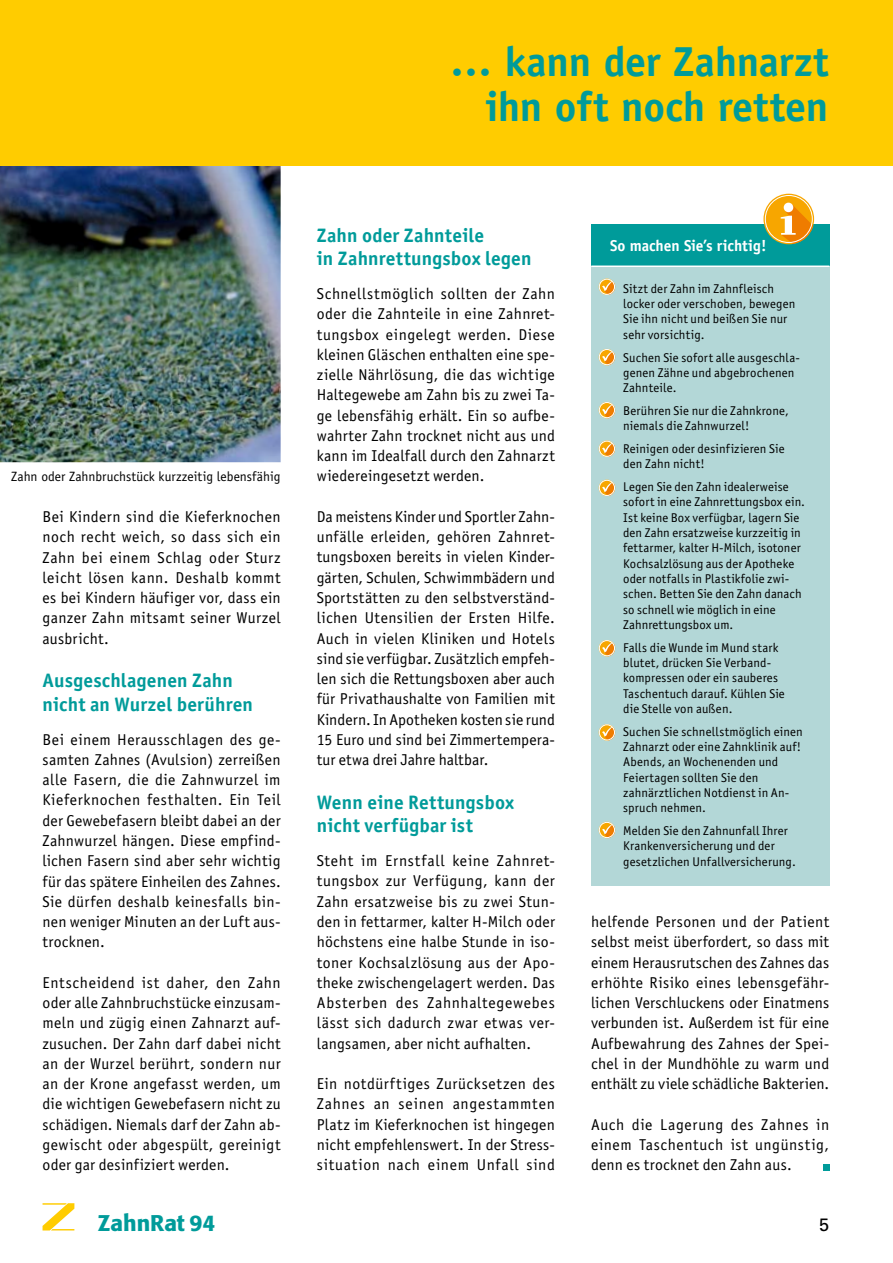
<style>
.page{position:relative;width:893px;height:1263px;background:#fff}
.page>*{position:absolute;margin:0;border:0;box-sizing:border-box;transform-origin:0 0}
.t1{font:700 42px/45px "Officina Sans";letter-spacing:-.005em;color:#009b9a;text-align:right}
.t2{font:500 22.5px "Formata";color:#009b9a}
.t3{font:700 19.5px/23.4px "Officina Sans";letter-spacing:.01em;color:#009b9a}
.t4{font:18px "Univers";color:#000}
.t5{font:15.75px/20.2px "Officina Sans";letter-spacing:.015em;color:#000;text-align:justify}
.t6{font:700 15.75px "Officina Sans";letter-spacing:-.005em;color:#fff}
.t7{font:13.5px "Officina Sans";color:#000}
.t8{font:12.75px/15.3px "Officina Sans";letter-spacing:.01em;color:#000}
</style>
<div class="page">
<img style="left:0;top:166px;width:281px;height:296px">
<div style="left:0;top:0;width:893px;height:166px;background:#fc0"></div>
<svg style="left:43px;top:1203px;width:31px;height:27px"></svg>
<svg style="left:823px;top:1164px;width:6px;height:6px"></svg>
<div style="left:591px;top:224px;width:238px;height:42px;background:#009b9a"></div>
<div style="left:591px;top:266px;width:238px;height:619px;background:#b3d7d7"></div>
<hr style="left:591px;top:265px;width:238px;height:2px;background:#fff">
<svg style="left:599px;top:279px;width:16px;height:16px"></svg>
<div style="left:599px;top:279px;width:16px;height:15px;border:1px solid #fff;border-radius:50%"></div>
<svg style="left:602px;top:281px;width:13px;height:14px"></svg>
<svg style="left:599px;top:349px;width:16px;height:16px"></svg>
<div style="left:599px;top:349px;width:16px;height:16px;border:1px solid #fff;border-radius:50%"></div>
<svg style="left:602px;top:351px;width:13px;height:14px"></svg>
<svg style="left:599px;top:402px;width:16px;height:16px"></svg>
<div style="left:599px;top:402px;width:16px;height:16px;border:1px solid #fff;border-radius:50%"></div>
<svg style="left:602px;top:404px;width:13px;height:14px"></svg>
<svg style="left:599px;top:441px;width:16px;height:16px"></svg>
<div style="left:599px;top:441px;width:16px;height:15px;border:1px solid #fff;border-radius:50%"></div>
<svg style="left:602px;top:443px;width:13px;height:14px"></svg>
<svg style="left:599px;top:480px;width:16px;height:16px"></svg>
<div style="left:599px;top:480px;width:16px;height:15px;border:1px solid #fff;border-radius:50%"></div>
<svg style="left:602px;top:482px;width:13px;height:14px"></svg>
<svg style="left:599px;top:640px;width:16px;height:16px"></svg>
<div style="left:599px;top:640px;width:16px;height:16px;border:1px solid #fff;border-radius:50%"></div>
<svg style="left:602px;top:642px;width:13px;height:14px"></svg>
<svg style="left:599px;top:724px;width:16px;height:16px"></svg>
<div style="left:599px;top:725px;width:16px;height:15px;border:1px solid #fff;border-radius:50%"></div>
<svg style="left:602px;top:726px;width:13px;height:14px"></svg>
<svg style="left:599px;top:822px;width:16px;height:16px"></svg>
<div style="left:599px;top:822px;width:16px;height:16px;border:1px solid #fff;border-radius:50%"></div>
<svg style="left:602px;top:824px;width:13px;height:14px"></svg>
<svg style="left:763px;top:194px;width:51px;height:50px"></svg>
<svg style="left:781px;top:203px;width:32px;height:41px"></svg>
<div style="left:765px;top:195px;width:47px;height:48px;border:1px solid #fff;border-radius:50%"></div>
<h1 class="t1" style="left:450px;top:39px;width:380px">… kann der Zahnarzt ihn oft noch retten</h1>
<p class="t7" style="left:11px;top:469px;width:271px">Zahn oder Zahnbruchstück kurzzeitig lebensfähig</p>
<p class="t5" style="left:43px;top:507px;width:240px">Bei Kindern sind die Kieferknochen noch recht weich, so dass sich ein Zahn bei einem Schlag oder Sturz leicht lösen kann. Deshalb kommt es bei Kindern häufiger vor, dass ein ganzer Zahn mitsamt seiner Wurzel ausbricht.</p>
<p class="t3" style="left:43px;top:668px;width:212px">Ausgeschlagenen Zahn nicht an Wurzel berühren</p>
<p class="t5" style="left:43px;top:729px;width:240px">Bei einem Herausschlagen des ge&shy;samten Zahnes (Avulsion) zerreißen alle Fasern, die die Zahnwurzel im Kieferknochen festhalten. Ein Teil der Gewebefasern bleibt dabei an der Zahnwurzel hängen. Diese empfind&shy;lichen Fasern sind aber sehr wichtig für das spätere Einheilen des Zahnes.<br>Sie dürfen deshalb keinesfalls bin&shy;nen weniger Minuten an der Luft aus&shy;trocknen.</p>
<p class="t5" style="left:43px;top:972px;width:240px">Entscheidend ist daher, den Zahn oder alle Zahnbruchstücke einzusam&shy;meln und zügig einen Zahnarzt auf&shy;zusuchen. Der Zahn darf dabei nicht an der Wurzel berührt, sondern nur an der Krone angefasst werden, um die wichtigen Gewebefasern nicht zu schädigen. Niemals darf der Zahn ab&shy;gewischt oder abgespült, gereinigt oder gar desinfiziert werden.</p>
<h2 class="t2" style="left:98px;top:1209px;width:119px">ZahnRat 94</h2>
<p class="t3" style="left:317px;top:223px;width:216px">Zahn oder Zahnteile<br>in Zahnrettungsbox legen</p>
<p class="t5" style="left:317px;top:284px;width:240px">Schnellstmöglich sollten der Zahn oder die Zahnteile in eine Zahnret&shy;tungsbox eingelegt werden. Diese kleinen Gläschen enthalten eine spe&shy;zielle Nährlösung, die das wichtige Haltegewebe am Zahn bis zu zwei Ta&shy;ge lebensfähig erhält. Ein so aufbe&shy;wahrter Zahn trocknet nicht aus und kann im Idealfall durch den Zahnarzt wiedereingesetzt werden.</p>
<p class="t5" style="left:317px;top:506px;width:240px">Da meistens Kinder und Sportler Zahn&shy;unfälle erleiden, gehören Zahnret&shy;tungsboxen bereits in vielen Kinder&shy;gärten, Schulen, Schwimmbädern und Sportstätten zu den selbstverständ&shy;lichen Utensilien der Ersten Hilfe.<br>Auch in vielen Kliniken und Hotels sind sie verfügbar. Zusätzlich empfeh&shy;len sich die Rettungsboxen aber auch für Privathaushalte von Familien mit Kindern. In Apotheken kosten sie rund 15 Euro und sind bei Zimmertempera&shy;tur etwa drei Jahre haltbar.</p>
<p class="t3" style="left:317px;top:790px;width:199px">Wenn eine Rettungsbox nicht verfügbar ist</p>
<p class="t5" style="left:317px;top:851px;width:240px">Steht im Ernstfall keine Zahnret&shy;tungsbox zur Verfügung, kann der Zahn ersatzweise bis zu zwei Stun&shy;den in fettarmer, kalter H-Milch oder höchstens eine halbe Stunde in iso&shy;toner Kochsalzlösung aus der Apo&shy;theke zwischengelagert werden. Das Absterben des Zahnhaltegewebes lässt sich dadurch zwar etwas ver&shy;langsamen, aber nicht aufhalten.</p>
<p class="t5" style="left:317px;top:1073px;width:240px">Ein notdürftiges Zurücksetzen des Zahnes an seinen angestammten Platz im Kieferknochen ist hingegen nicht empfehlenswert. In der Stress&shy;situation nach einem Unfall sind</p>
<p class="t6" style="left:610px;top:236px;width:158px">So machen Sie’s richtig!</p>
<p class="t8" style="left:623px;top:281px;width:174px">Sitzt der Zahn im Zahnfleisch locker oder verschoben, bewegen<br>Sie ihn nicht und beißen Sie nur sehr vorsichtig.</p>
<p class="t8" style="left:623px;top:350px;width:178px">Suchen Sie sofort alle ausgeschla&shy;genen Zähne und abgebrochenen<br>Zahnteile.</p>
<p class="t8" style="left:623px;top:403px;width:167px">Berühren Sie nur die Zahnkrone, niemals die Zahnwurzel!</p>
<p class="t8" style="left:623px;top:441px;width:163px">Reinigen oder desinfizieren Sie den Zahn nicht!</p>
<p class="t8" style="left:623px;top:479px;width:183px">Legen Sie den Zahn idealerweise sofort in eine Zahnrettungsbox ein.<br>Ist keine Box verfügbar, lagern Sie den Zahn ersatzweise kurzzeitig in fettarmer, kalter H-Milch, isotoner<br>Kochsalzlösung aus der Apotheke oder notfalls in Plastikfolie zwi&shy;schen. Betten Sie den Zahn danach so schnell wie möglich in eine<br>Zahnrettungsbox um.</p>
<p class="t8" style="left:623px;top:640px;width:163px">Falls die Wunde im Mund stark blutet, drücken Sie Verband&shy;kompressen oder ein sauberes<br>Taschentuch darauf. Kühlen Sie die Stelle von außen.</p>
<p class="t8" style="left:623px;top:724px;width:181px">Suchen Sie schnellstmöglich einen<br>Zahnarzt oder eine Zahnklinik auf!<br>Abends, an Wochenenden und<br>Feiertagen sollten Sie den zahnärztlichen Notdienst in An&shy;spruch nehmen.</p>
<p class="t8" style="left:623px;top:823px;width:174px">Melden Sie den Zahnunfall Ihrer<br>Krankenversicherung und der gesetzlichen Unfallversicherung.</p>
<p class="t5" style="left:591px;top:911px;width:240px">helfende Personen und der Patient selbst meist überfordert, so dass mit einem Herausrutschen des Zahnes das erhöhte Risiko eines lebensgefähr&shy;lichen Verschluckens oder Einatmens verbunden ist. Außerdem ist für eine Aufbewahrung des Zahnes der Spei&shy;chel in der Mundhöhle zu warm und enthält zu viele schädliche Bakterien.</p>
<p class="t5" style="left:591px;top:1114px;width:240px">Auch die Lagerung des Zahnes in einem Taschentuch ist ungünstig, denn es trocknet den Zahn aus.</p>
<p class="t4" style="left:819px;top:1213px;width:12px">5</p>
</div>
